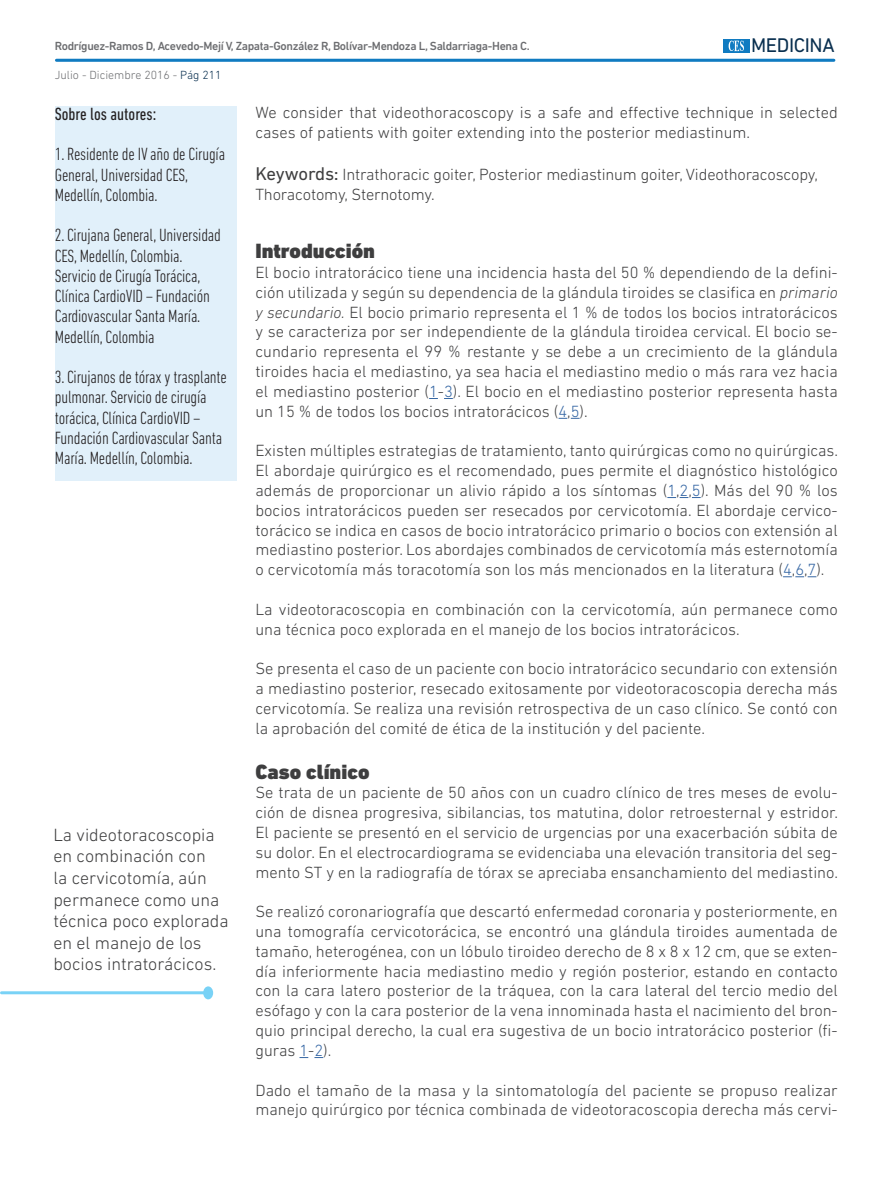
<style>
.page{position:relative;width:893px;height:1191px;background:#fff}
.page>*{position:absolute;margin:0;border:0;box-sizing:border-box;transform-origin:0 0}
.Subtítulo{font:900 21px "DIN Next LT Pro";color:#3e3e3f}
.t1{font:20.1px "DIN Next LT Pro";letter-spacing:-.02em;color:#092f4f}
.t2{font:300 condensed 18px/20.2px "DIN Next LT Pro";letter-spacing:-.01em;color:#231f20}
.Body{font:300 18px/21.6px "DIN Next LT Pro";color:#3e3e3f}
.t3{font:condensed 18px "DIN Next LT Pro";color:#231f20}
.Body-2{font:300 16.5px/19.8px "DIN Next LT Pro";color:#3e3e3f;text-align:justify}
.t4{font:500 12px "DIN Next LT Pro";letter-spacing:-.03em;color:#6c6d70}
.t5{font:300 12px "DIN Next LT Pro";color:#6c6d70}
.s1{color:#092f4f}
.s2{font-weight:400;font-size:18.75px}
.s3{font-weight:500}
.s4{font-style:italic}
.s5{color:#3667a4}
</style>
<div class="page">
<hr style="left:56px;top:59px;width:778px;height:3px;background:#107bc1">
<svg style="left:724px;top:39px;width:26px;height:13px"></svg>
<svg style="left:729px;top:41px;width:15px;height:10px"></svg>
<hr style="left:2px;top:991px;width:205px;height:3px;background:#79d2f6">
<div style="left:203px;top:986px;width:10px;height:13px;background:#79d2f6;border-radius:50%"></div>
<svg style="left:558px;top:418px;width:22px;height:1px"></svg>
<svg style="left:667px;top:497px;width:34px;height:1px"></svg>
<svg style="left:783px;top:576px;width:33px;height:1px"></svg>
<div style="left:55px;top:106px;width:182px;height:374px;background:#e1f0fa"></div>
<p class="t4" style="left:55px;top:39px;width:476px">Rodríguez-Ramos D, Acevedo-Mejí V, Zapata-González R, Bolívar-Mendoza L, Saldarriaga-Hena C.</p>
<p class="t1" style="left:751px;top:34px;width:85px">MEDICINA</p>
<p class="t5" style="left:55px;top:68px;width:168px">Julio - Diciembre 2016 - <span class="s1">Pág 211</span></p>
<p class="t3" style="left:55px;top:104px;width:103px">Sobre los autores:</p>
<p class="t2" style="left:55px;top:144px;width:172px">1. Residente de IV año de Cirugía<br>General, Universidad CES,<br>Medellín, Colombia.</p>
<p class="t2" style="left:55px;top:225px;width:168px">2. Cirujana General, Universidad<br>CES, Medellín, Colombia.<br>Servicio de Cirugía Torácica,<br>Clínica CardioVID – Fundación<br>Cardiovascular Santa María.<br>Medellín, Colombia</p>
<p class="t2" style="left:55px;top:367px;width:174px">3. Cirujanos de tórax y trasplante pulmonar. Servicio de cirugía torácica, Clínica CardioVID –<br>Fundación Cardiovascular Santa<br>María. Medellín, Colombia.</p>
<p class="Body" style="left:53px;top:823px;width:177px">La videotoracoscopia en combinación con<br>la cervicotomía, aún permanece como una técnica poco explorada en el manejo de los bocios intratorácicos.</p>
<p class="Body-2" style="left:255px;top:102px;width:584px">We consider that videothoracoscopy is a safe and effective technique in selected cases of patients with goiter extending into the posterior mediastinum.</p>
<p class="Body-2" style="left:255px;top:165px;width:564px"><span class="s2">Keywords</span><span class="s3">:</span> Intrathoracic goiter, Posterior mediastinum goiter, Videothoracoscopy,<br>Thoracotomy, Sternotomy.</p>
<p class="Subtítulo" style="left:255px;top:238px;width:121px">Introducción</p>
<p class="Body-2" style="left:255px;top:262px;width:584px">El bocio intratorácico tiene una incidencia hasta del 50 % dependiendo de la defini&shy;ción utilizada y según su dependencia de la glándula tiroides se clasifica en <span class="s4">primario y secundario.</span> El bocio primario representa el 1 % de todos los bocios intratorácicos y se caracteriza por ser independiente de la glándula tiroidea cervical. El bocio se&shy;cundario representa el 99 % restante y se debe a un crecimiento de la glándula tiroides hacia el mediastino, ya sea hacia el mediastino medio o más rara vez hacia el mediastino posterior (<span class="s5">1</span>-<span class="s5">3</span>). El bocio en el mediastino posterior representa hasta un 15 % de todos los bocios intratorácicos (<span class="s5">4</span>,<span class="s5">5</span>).</p>
<p class="Body-2" style="left:255px;top:440px;width:584px">Existen múltiples estrategias de tratamiento, tanto quirúrgicas como no quirúrgicas.<br>El abordaje quirúrgico es el recomendado, pues permite el diagnóstico histológico además de proporcionar un alivio rápido a los síntomas (<span class="s5">1</span>,<span class="s5">2</span>,<span class="s5">5</span>). Más del 90 % los bocios intratorácicos pueden ser resecados por cervicotomía. El abordaje cervico&shy;torácico se indica en casos de bocio intratorácico primario o bocios con extensión al mediastino posterior. Los abordajes combinados de cervicotomía más esternotomía o cervicotomía más toracotomía son los más mencionados en la literatura (<span class="s5">4</span>,<span class="s5">6</span>,<span class="s5">7</span>).</p>
<p class="Body-2" style="left:255px;top:599px;width:584px">La videotoracoscopia en combinación con la cervicotomía, aún permanece como una técnica poco explorada en el manejo de los bocios intratorácicos.</p>
<p class="Body-2" style="left:255px;top:658px;width:584px">Se presenta el caso de un paciente con bocio intratorácico secundario con extensión a mediastino posterior, resecado exitosamente por videotoracoscopia derecha más cervicotomía. Se realiza una revisión retrospectiva de un caso clínico. Se contó con la aprobación del comité de ética de la institución y del paciente.</p>
<p class="Subtítulo" style="left:255px;top:759px;width:116px">Caso clínico</p>
<p class="Body-2" style="left:255px;top:782px;width:584px">Se trata de un paciente de 50 años con un cuadro clínico de tres meses de evolu&shy;ción de disnea progresiva, sibilancias, tos matutina, dolor retroesternal y estridor.<br>El paciente se presentó en el servicio de urgencias por una exacerbación súbita de su dolor. En el electrocardiograma se evidenciaba una elevación transitoria del seg&shy;mento ST y en la radiografía de tórax se apreciaba ensanchamiento del mediastino.</p>
<p class="Body-2" style="left:255px;top:901px;width:584px">Se realizó coronariografía que descartó enfermedad coronaria y posteriormente, en una tomografía cervicotorácica, se encontró una glándula tiroides aumentada de tamaño, heterogénea, con un lóbulo tiroideo derecho de 8 x 8 x 12 cm, que se exten&shy;día inferiormente hacia mediastino medio y región posterior, estando en contacto con la cara latero posterior de la tráquea, con la cara lateral del tercio medio del esófago y con la cara posterior de la vena innominada hasta el nacimiento del bron&shy;quio principal derecho, la cual era sugestiva de un bocio intratorácico posterior (fi&shy;guras <span class="s5">1</span>-<span class="s5">2</span>).</p>
<p class="Body-2" style="left:255px;top:1079px;width:584px">Dado el tamaño de la masa y la sintomatología del paciente se propuso realizar manejo quirúrgico por técnica combinada de videotoracoscopia derecha más cervi-</p>
</div>
